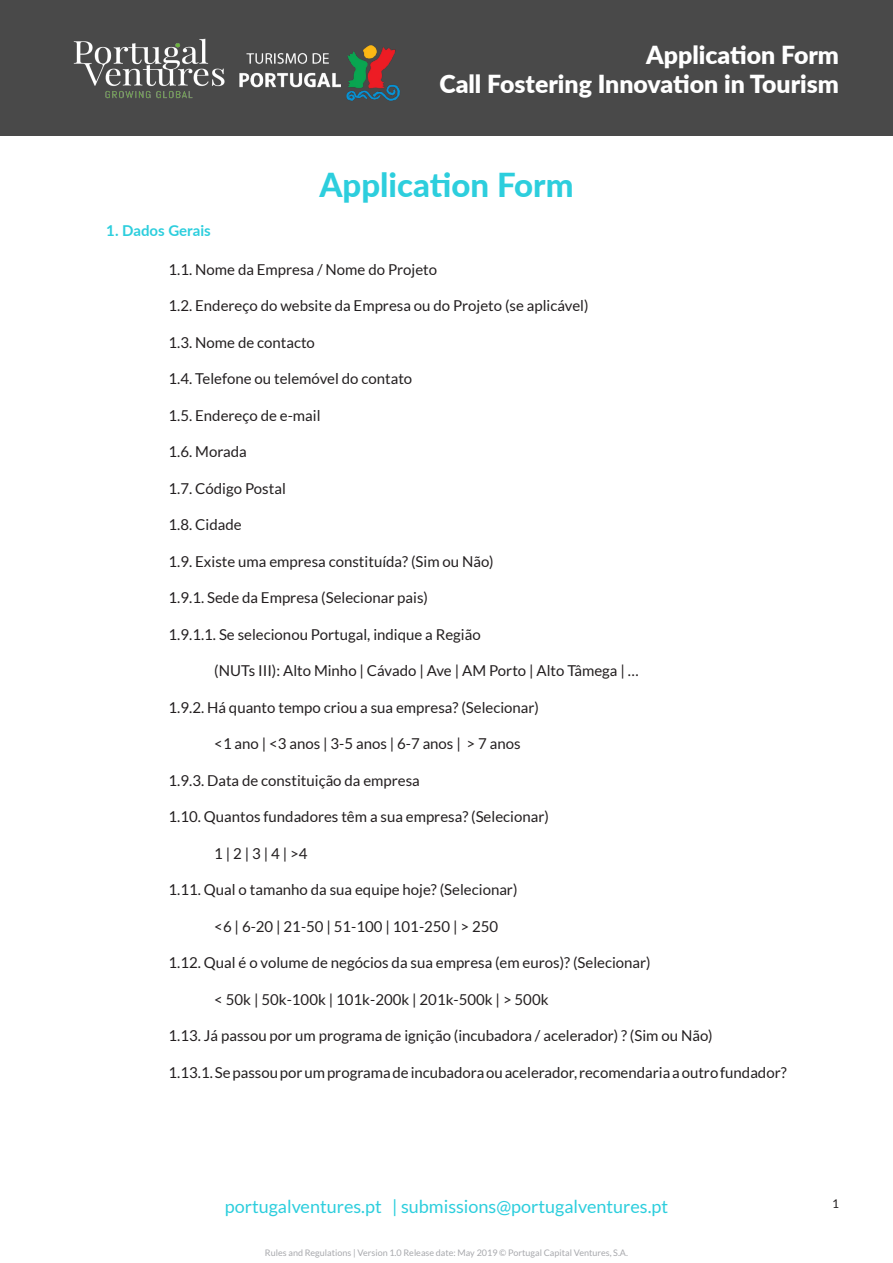
<style>
.page{position:relative;width:893px;height:1263px;background:#fff}
.page>*{position:absolute;margin:0;border:0;box-sizing:border-box;transform-origin:0 0}
.texto_PV{font:800 33px "Lato";color:#2dcedd}
.t1{font:900 24.9px/29.8px "Lato";color:#fff;text-align:right}
.t2{font:18px "Lato";color:#2dcedd}
.texto_PV-2{font:15px "Lato";color:#231f20}
.texto_PV-3{font:700 15px "Lato";color:#2dcedd}
.t3{font:12px "Lato";color:#231f20}
.t4{font:9px "Lato";color:#a8a9ad}
</style>
<div class="page">
<div style="left:1px;top:1px;width:892px;height:135px;background:#494949"></div>
<img style="left:73px;top:38px;width:327px;height:63px">
<h2 class="t1" style="left:439px;top:38px;width:401px">Application Form<br>Call Fostering Innovation in Tourism</h2>
<p class="texto_PV" style="left:319px;top:160px;width:256px">Application Form</p>
<p class="texto_PV-3" style="left:106px;top:219px;width:106px">1. Dados Gerais</p>
<p class="texto_PV-2" style="left:169px;top:261px;width:270px">1.1. Nome da Empresa / Nome do Projeto</p>
<p class="texto_PV-2" style="left:169px;top:297px;width:421px">1.2. Endereço do website da Empresa ou do Projeto (se aplicável)</p>
<p class="texto_PV-2" style="left:169px;top:334px;width:148px">1.3. Nome de contacto</p>
<p class="texto_PV-2" style="left:169px;top:370px;width:245px">1.4. Telefone ou telemóvel do contato</p>
<p class="texto_PV-2" style="left:169px;top:407px;width:153px">1.5. Endereço de e-mail</p>
<p class="texto_PV-2" style="left:169px;top:443px;width:80px">1.6. Morada</p>
<p class="texto_PV-2" style="left:169px;top:480px;width:119px">1.7. Código Postal</p>
<p class="texto_PV-2" style="left:169px;top:516px;width:75px">1.8. Cidade</p>
<p class="texto_PV-2" style="left:169px;top:553px;width:327px">1.9. Existe uma empresa constituída? (Sim ou Não)</p>
<p class="texto_PV-2" style="left:169px;top:589px;width:261px">1.9.1. Sede da Empresa (Selecionar pais)</p>
<p class="texto_PV-2" style="left:169px;top:626px;width:314px">1.9.1.1. Se selecionou Portugal, indique a Região</p>
<p class="texto_PV-2" style="left:214px;top:662px;width:426px">(NUTs III): Alto Minho | Cávado | Ave | AM Porto | Alto Tâmega | …</p>
<p class="texto_PV-2" style="left:169px;top:699px;width:372px">1.9.2. Há quanto tempo criou a sua empresa? (Selecionar)</p>
<p class="texto_PV-2" style="left:214px;top:735px;width:308px">&lt;1 ano | &lt;3 anos | 3-5 anos | 6-7 anos | &gt; 7 anos</p>
<p class="texto_PV-2" style="left:169px;top:772px;width:253px">1.9.3. Data de constituição da empresa</p>
<p class="texto_PV-2" style="left:169px;top:808px;width:382px">1.10. Quantos fundadores têm a sua empresa? (Selecionar)</p>
<p class="texto_PV-2" style="left:214px;top:845px;width:95px">1 | 2 | 3 | 4 | &gt;4</p>
<p class="texto_PV-2" style="left:169px;top:881px;width:350px">1.11. Qual o tamanho da sua equipe hoje? (Selecionar)</p>
<p class="texto_PV-2" style="left:214px;top:918px;width:285px">&lt;6 | 6-20 | 21-50 | 51-100 | 101-250 | &gt; 250</p>
<p class="texto_PV-2" style="left:169px;top:955px;width:484px">1.12. Qual é o volume de negócios da sua empresa (em euros)? (Selecionar)</p>
<p class="texto_PV-2" style="left:214px;top:991px;width:336px">&lt; 50k | 50k-100k | 101k-200k | 201k-500k | &gt; 500k</p>
<p class="texto_PV-2" style="left:169px;top:1028px;width:545px">1.13. Já passou por um programa de ignição (incubadora / acelerador) ? (Sim ou Não)</p>
<p class="texto_PV-2" style="left:169px;top:1064px;width:620px">1.13.1. Se passou por um programa de incubadora ou acelerador, recomendaria a outro fundador?</p>
<p class="t2" style="left:225px;top:1196px;width:445px">portugalventures.pt | submissions@portugalventures.pt</p>
<p class="t4" style="left:265px;top:1248px;width:365px">Rules and Regulations | Version 1.0 Release date: May 2019 © Portugal Capital Ventures, S.A.</p>
<p class="t3" style="left:832px;top:1197px;width:8px">1</p>
</div>
